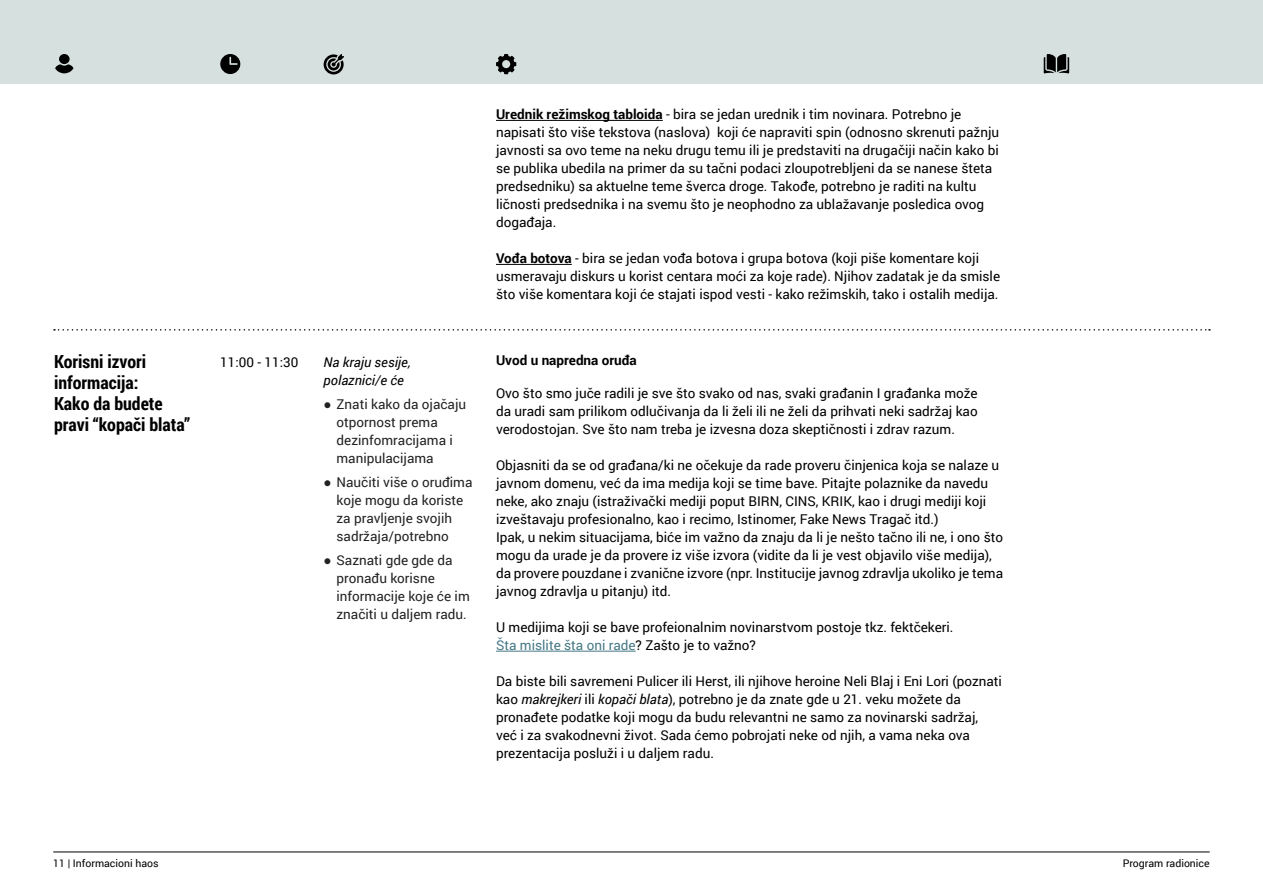
<style>
.page{position:relative;width:1263px;height:893px;background:#fff}
.page>*{position:absolute;margin:0;border:0;box-sizing:border-box;transform-origin:0 0}
.t1{font:700 18px/21px "Roboto Condensed";color:#000}
.t2{font:13.5px/18px "Roboto";color:#000}
.t3{font:13.5px/18px "Roboto";color:#222}
.t4{font:italic 13.5px/18px "Roboto";color:#000}
.t5{font:700 13.5px "Roboto";color:#000}
.t6{font:10.5px "Roboto";color:#000}
.s1{font-family:"Times New Roman"}
.s2{font-weight:700}
.s3{color:#467886}
.s4{font-style:italic}
</style>
<div class="page">
<hr style="left:53px;top:852px;width:1157px;height:1px;background:#000">
<div style="left:0;top:0;width:1263px;height:83px;background:#d6e0de"></div>
<div style="left:59px;top:54px;width:11px;height:10px;background:#000;border-radius:50%"></div>
<svg style="left:55px;top:64px;width:18px;height:9px"></svg>
<svg style="left:220px;top:54px;width:20px;height:20px"></svg>
<svg style="left:324px;top:54px;width:20px;height:20px"></svg>
<svg style="left:496px;top:54px;width:20px;height:20px"></svg>
<svg style="left:1044px;top:54px;width:25px;height:19px"></svg>
<hr style="left:496px;top:120px;width:167px;height:1px;background:#000">
<hr style="left:496px;top:264px;width:76px;height:1px;background:#000">
<svg style="left:54px;top:329px;width:1156px;height:2px"></svg>
<hr style="left:496px;top:651px;width:140px;height:1px;background:#467886">
<h1 class="t1" style="left:54px;top:351px;width:138px">Korisni izvori informacija:<br>Kako da budete pravi “kopači blata”</h1>
<p class="t2" style="left:220px;top:353px;width:80px">11:00 - 11:30</p>
<p class="t4" style="left:324px;top:353px;width:88px">Na kraju sesije, polaznici/e će</p>
<p class="t3" style="left:336px;top:395px;width:131px;text-indent:-13px"><span class="s1">●</span> Znati kako da ojačaju otpornost prema dezinfomracijama i manipulacijama</p>
<p class="t3" style="left:336px;top:473px;width:137px;text-indent:-13px"><span class="s1">●</span> Naučiti više o oruđima koje mogu da koriste za pravljenje svojih sadržaja/potrebno</p>
<p class="t3" style="left:336px;top:551px;width:135px;text-indent:-13px"><span class="s1">●</span> Saznati gde gde da pronađu korisne informacije koje će im značiti u daljem radu.</p>
<p class="t2" style="left:496px;top:105px;width:505px"><span class="s2">Urednik režimskog tabloida</span> - bira se jedan urednik i tim novinara. Potrebno je napisati što više tekstova (naslova) koji će napraviti spin (odnosno skrenuti pažnju javnosti sa ovo teme na neku drugu temu ili je predstaviti na drugačiji način kako bi se publika ubedila na primer da su tačni podaci zloupotrebljeni da se nanese šteta predsedniku) sa aktuelne teme šverca droge. Takođe, potrebno je raditi na kultu ličnosti predsednika i na svemu što je neophodno za ublažavanje posledica ovog događaja.</p>
<p class="t2" style="left:496px;top:249px;width:506px"><span class="s2">Vođa botova</span> - bira se jedan vođa botova i grupa botova (koji piše komentare koji usmeravaju diskurs u korist centara moći za koje rade). Njihov zadatak je da smisle što više komentara koji će stajati ispod vesti - kako režimskih, tako i ostalih medija.</p>
<p class="t5" style="left:496px;top:351px;width:142px">Uvod u napredna oruđa</p>
<p class="t2" style="left:496px;top:384px;width:483px;text-align:justify">Ovo što smo juče radili je sve što svako od nas, svaki građanin I građanka može da uradi sam prilikom odlučivanja da li želi ili ne želi da prihvati neki sadržaj kao verodostojan. Sve što nam treba je izvesna doza skeptičnosti i zdrav razum.</p>
<p class="t2" style="left:496px;top:456px;width:509px">Objasniti da se od građana/ki ne očekuje da rade proveru činjenica koja se nalaze u javnom domenu, već da ima medija koji se time bave. Pitajte polaznike da navedu neke, ako znaju (istraživački mediji poput BIRN, CINS, KRIK, kao i drugi mediji koji izveštavaju profesionalno, kao i recimo, Istinomer, Fake News Tragač itd.)<br>Ipak, u nekim situacijama, biće im važno da znaju da li je nešto tačno ili ne, i ono što mogu da urade je da provere iz više izvora (vidite da li je vest objavilo više medija), da provere pouzdane i zvanične izvore (npr. Institucije javnog zdravlja ukoliko je tema javnog zdravlja u pitanju) itd.</p>
<p class="t2" style="left:496px;top:618px;width:459px">U medijima koji se bave profeionalnim novinarstvom postoje tkz. fektčekeri.<br><span class="s3">Šta mislite šta oni rade</span>? Zašto je to važno?</p>
<p class="t2" style="left:496px;top:672px;width:507px">Da biste bili savremeni Pulicer ili Herst, ili njihove heroine Neli Blaj i Eni Lori (poznati kao <span class="s4">makrejkeri</span> ili <span class="s4">kopači blata</span>), potrebno je da znate gde u 21. veku možete da pronađete podatke koji mogu da budu relevantni ne samo za novinarski sadržaj, već i za svakodnevni život. Sada ćemo pobrojati neke od njih, a vama neka ova prezentacija posluži i u daljem radu.</p>
<p class="t6" style="left:53px;top:856px;width:107px">11 | Informacioni haos</p>
<p class="t6" style="left:1123px;top:856px;width:89px">Program radionice</p>
</div>
